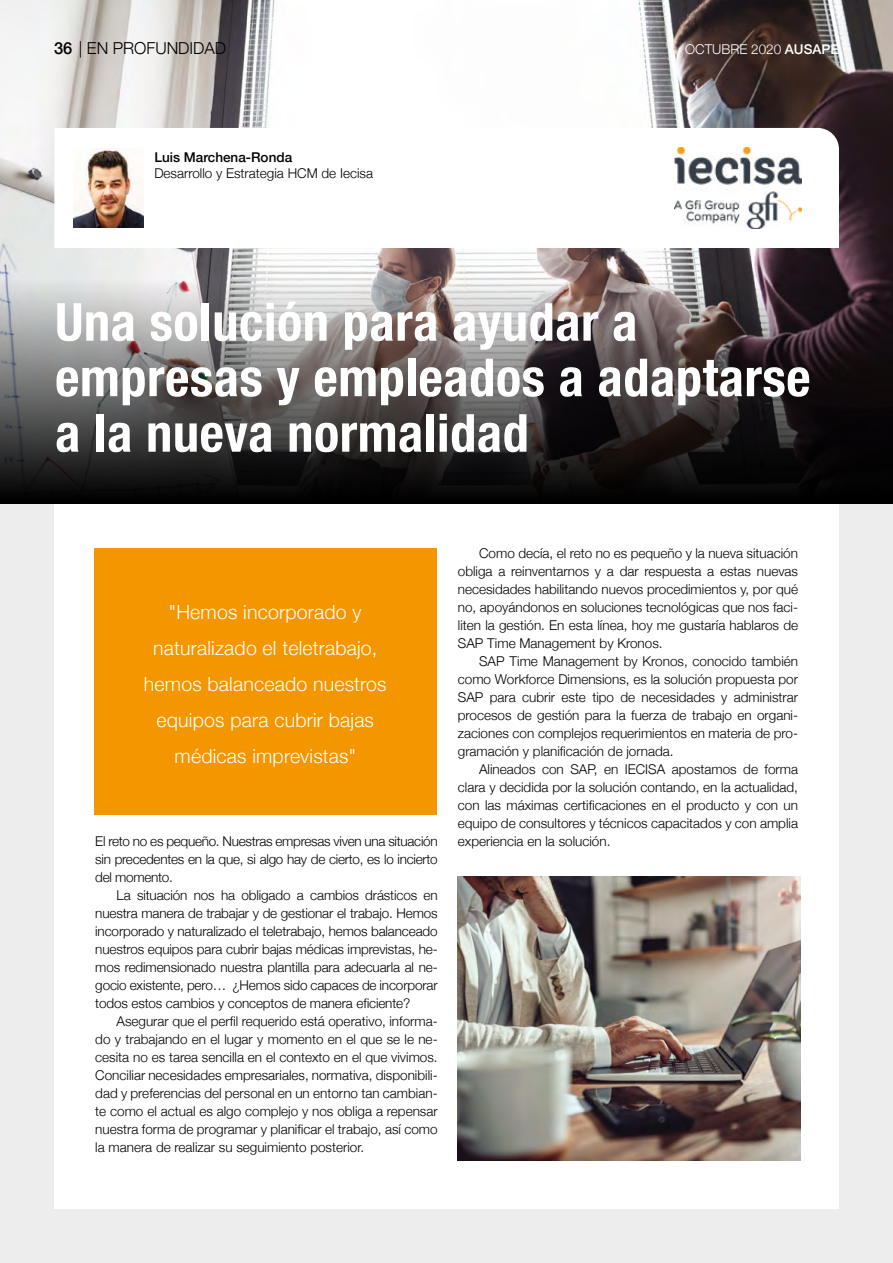
<style>
.page{position:relative;width:893px;height:1263px;background:#ededed}
.page>*{position:absolute;margin:0;border:0;box-sizing:border-box;transform-origin:0 0}
.t1{font:700 condensed 52.5px/55.5px "Helvetica Neue";letter-spacing:.01em;color:#fff}
.t2{font:300 19.5px/36px "Helvetica Neue";letter-spacing:.01em;color:#fff;text-align:center}
.t3{font:300 16.5px "Helvetica Neue";color:#000}
.t4{font:300 13.5px/18px "Helvetica Neue";color:#000;text-align:justify}
.t5{font:500 13.5px "Helvetica Neue";color:#000}
.t6{font:300 13.5px "Helvetica Neue";color:#fff}
.s1{font-weight:500}
</style>
<div class="page">
<div style="left:54px;top:355px;width:785px;height:854px;background:#fff"></div>
<img style="left:0;top:0;width:893px;height:217px">
<svg style="left:0;top:217px;width:893px;height:287px;background:#5b5656"></svg>
<div style="left:54px;top:128px;width:785px;height:120px;background:#fff"></div>
<img style="left:73px;top:149px;width:70px;height:79px">
<div style="left:94px;top:549px;width:343px;height:266px;background:#f49600"></div>
<img style="left:675px;top:148px;width:126px;height:81px">
<img style="left:458px;top:876px;width:342px;height:285px">
<p class="t3" style="left:54px;top:35px;width:174px"><span class="s1">36</span> | EN PROFUNDIDAD</p>
<p class="t3" style="left:108px;top:35px;width:74px">TREVISTA</p>
<p class="t6" style="left:685px;top:38px;width:155px">OCTUBRE 2020 <span class="s1">AUSAPE</span></p>
<p class="t5" style="left:154px;top:146px;width:139px">Luis Marchena-Ronda</p>
<p class="t4" style="left:154px;top:163px;width:220px">Desarrollo y Estrategia HCM de Iecisa</p>
<h1 class="t1" style="left:55px;top:291px;width:757px">Una solución para ayudar a empresas y empleados a adaptarse a la nueva normalidad</h1>
<h2 class="t2" style="left:144px;top:593px;width:244px">"Hemos incorporado y naturalizado el teletrabajo, hemos balanceado nuestros equipos para cubrir bajas médicas imprevistas"</h2>
<p class="t4" style="left:95px;top:831px;width:344px">El reto no es pequeño. Nuestras empresas viven una situación sin precedentes en la que, si algo hay de cierto, es lo incierto del momento.</p>
<p class="t4" style="left:95px;top:885px;width:344px;text-indent:21px">La situación nos ha obligado a cambios drásticos en nuestra manera de trabajar y de gestionar el trabajo. Hemos incorporado y naturalizado el teletrabajo, hemos balanceado nuestros equipos para cubrir bajas médicas imprevistas, he&shy;mos redimensionado nuestra plantilla para adecuarla al ne&shy;gocio existente, pero… ¿Hemos sido capaces de incorporar todos estos cambios y conceptos de manera eficiente?</p>
<p class="t4" style="left:95px;top:1011px;width:344px;text-indent:21px">Asegurar que el perfil requerido está operativo, informa&shy;do y trabajando en el lugar y momento en el que se le ne&shy;cesita no es tarea sencilla en el contexto en el que vivimos.<br>Conciliar necesidades empresariales, normativa, disponibili&shy;dad y preferencias del personal en un entorno tan cambian&shy;te como el actual es algo complejo y nos obliga a repensar nuestra forma de programar y planificar el trabajo, así como la manera de realizar su seguimiento posterior.</p>
<p class="t4" style="left:458px;top:543px;width:342px;text-indent:21px">Como decía, el reto no es pequeño y la nueva situación obliga a reinventarnos y a dar respuesta a estas nuevas necesidades habilitando nuevos procedimientos y, por qué no, apoyándonos en soluciones tecnológicas que nos faci&shy;liten la gestión. En esta línea, hoy me gustaría hablaros de SAP Time Management by Kronos.</p>
<p class="t4" style="left:458px;top:651px;width:342px;text-indent:21px">SAP Time Management by Kronos, conocido también como Workforce Dimensions, es la solución propuesta por SAP para cubrir este tipo de necesidades y administrar procesos de gestión para la fuerza de trabajo en organi&shy;zaciones con complejos requerimientos en materia de pro&shy;gramación y planificación de jornada.</p>
<p class="t4" style="left:458px;top:759px;width:342px;text-indent:21px">Alineados con SAP, en IECISA apostamos de forma clara y decidida por la solución contando, en la actualidad, con las máximas certificaciones en el producto y con un equipo de consultores y técnicos capacitados y con amplia experiencia en la solución.</p>
</div>
